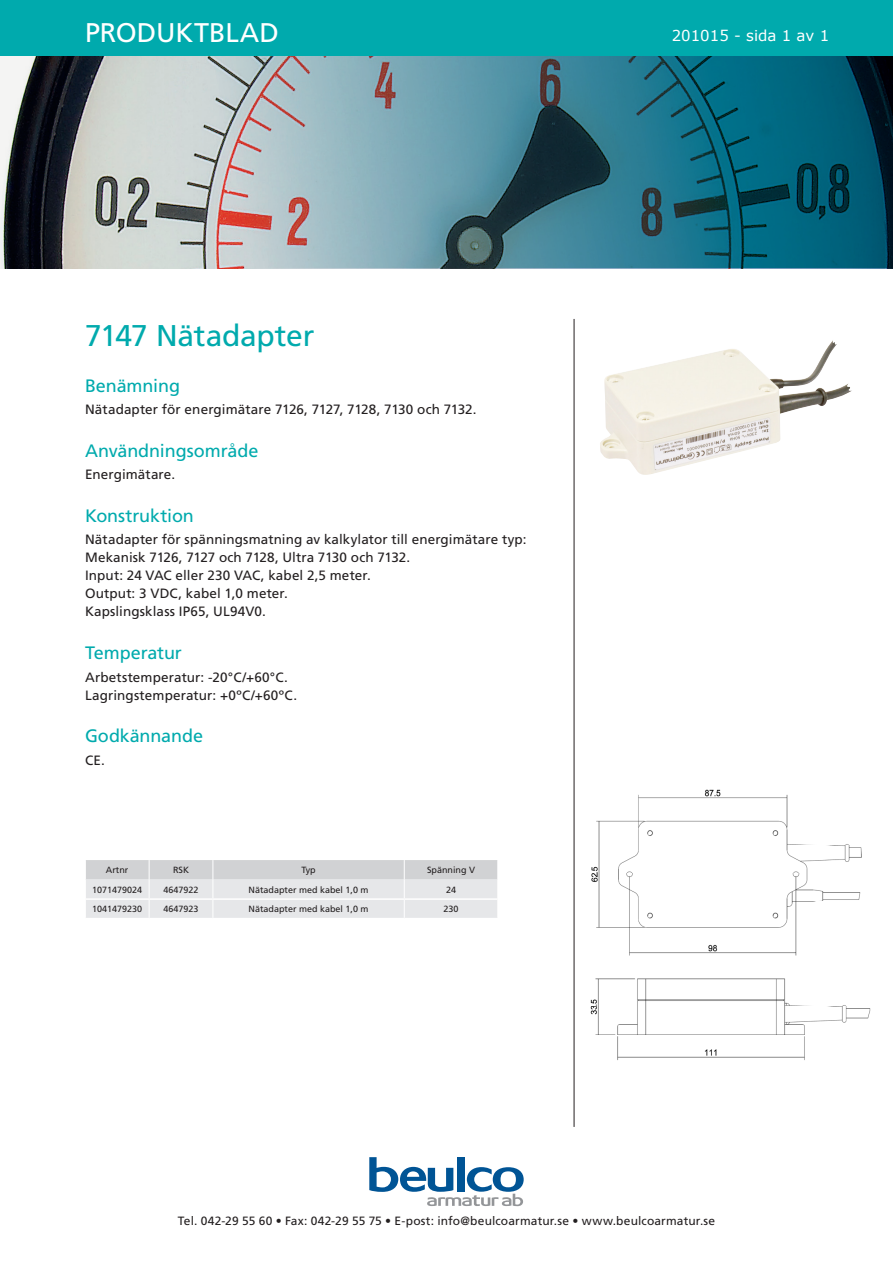
<style>
.page{position:relative;width:893px;height:1263px;background:#fff}
.page>*{position:absolute;margin:0;border:0;box-sizing:border-box;transform-origin:0 0}
.Artikelgrupp{font:30px "Frutiger LT Std";letter-spacing:-.01em;color:#00aaad}
.t1{font:27px "Frutiger LT Std";color:#fff}
.Mellanrubrik{font:18px "Frutiger LT Std";letter-spacing:-.005em;color:#00aaad}
.t2{font:15px "Verdana";color:#fff}
.Brödtext{font:13.5px "Frutiger LT Std";letter-spacing:.005em;color:#231f20}
.t3{font:12px "Frutiger LT Std";letter-spacing:.01em;color:#231f20}
.TabelltextC{font:9px "Frutiger LT Std";color:#231f20}
.TabellrubrikC{font:9px "Frutiger LT Std";color:#231f20}
.Artnr{font:9px "Frutiger LT Std";color:#231f20}
</style>
<div class="page">
<svg style="left:0;top:55px;width:893px;height:213px;background:#648e99"></svg>
<div style="left:0;top:0;width:893px;height:55px;background:#00aaad"></div>
<svg style="left:369px;top:1157px;width:155px;height:49px"></svg>
<hr style="left:574px;top:319px;width:1px;height:808px;background:#231f20">
<img style="left:600px;top:340px;width:252px;height:135px">
<img style="left:590px;top:978px;width:281px;height:82px">
<img style="left:591px;top:789px;width:271px;height:167px">
<svg style="left:86px;top:860px;width:412px;height:58px;background:#e0e1e2"></svg>
<h2 class="t1" style="left:85px;top:16px;width:195px">PRODUKTBLAD</h2>
<p class="t2" style="left:672px;top:26px;width:159px">201015 - sida 1 av 1</p>
<p class="Artikelgrupp" style="left:85px;top:318px;width:231px">7147 Nätadapter</p>
<p class="Mellanrubrik" style="left:85px;top:375px;width:96px">Benämning</p>
<p class="Brödtext" style="left:85px;top:402px;width:393px">Nätadapter för energimätare 7126, 7127, 7128, 7130 och 7132.</p>
<p class="Mellanrubrik" style="left:85px;top:440px;width:175px">Användningsområde</p>
<p class="Brödtext" style="left:85px;top:467px;width:92px">Energimätare.</p>
<p class="Mellanrubrik" style="left:85px;top:505px;width:110px">Konstruktion</p>
<p class="Brödtext" style="left:85px;top:532px;width:443px">Nätadapter för spänningsmatning av kalkylator till energimätare typ:</p>
<p class="Brödtext" style="left:85px;top:550px;width:327px">Mekanisk 7126, 7127 och 7128, Ultra 7130 och 7132.</p>
<p class="Brödtext" style="left:85px;top:568px;width:287px">Input: 24 VAC eller 230 VAC, kabel 2,5 meter.</p>
<p class="Brödtext" style="left:85px;top:586px;width:204px">Output: 3 VDC, kabel 1,0 meter.</p>
<p class="Brödtext" style="left:85px;top:604px;width:182px">Kapslingsklass IP65, UL94V0.</p>
<p class="Mellanrubrik" style="left:85px;top:642px;width:98px">Temperatur</p>
<p class="Brödtext" style="left:85px;top:669px;width:204px">Arbetstemperatur: -20°C/+60°C.</p>
<p class="Brödtext" style="left:85px;top:687px;width:214px">Lagringstemperatur: +0ºC/+60ºC.</p>
<p class="Mellanrubrik" style="left:85px;top:726px;width:120px">Godkännande</p>
<p class="Brödtext" style="left:85px;top:752px;width:21px">CE.</p>
<p class="TabellrubrikC" style="left:106px;top:865px;width:24px">Artnr</p>
<p class="TabellrubrikC" style="left:173px;top:865px;width:18px">RSK</p>
<p class="TabellrubrikC" style="left:301px;top:865px;width:16px">Typ</p>
<p class="TabellrubrikC" style="left:427px;top:865px;width:50px">Spänning V</p>
<p class="Artnr" style="left:92px;top:884px;width:52px">1071479024</p>
<p class="TabelltextC" style="left:163px;top:884px;width:37px">4647922</p>
<p class="TabelltextC" style="left:249px;top:884px;width:122px">Nätadapter med kabel 1,0 m</p>
<p class="TabelltextC" style="left:446px;top:884px;width:12px">24</p>
<p class="Artnr" style="left:92px;top:904px;width:52px">1041479230</p>
<p class="TabelltextC" style="left:163px;top:904px;width:37px">4647923</p>
<p class="TabelltextC" style="left:249px;top:904px;width:122px">Nätadapter med kabel 1,0 m</p>
<p class="TabelltextC" style="left:444px;top:904px;width:17px">230</p>
<p class="t3" style="left:178px;top:1214px;width:539px">Tel. 042-29 55 60 • Fax: 042-29 55 75 • E-post: info@beulcoarmatur.se • www.beulcoarmatur.se</p>
</div>
